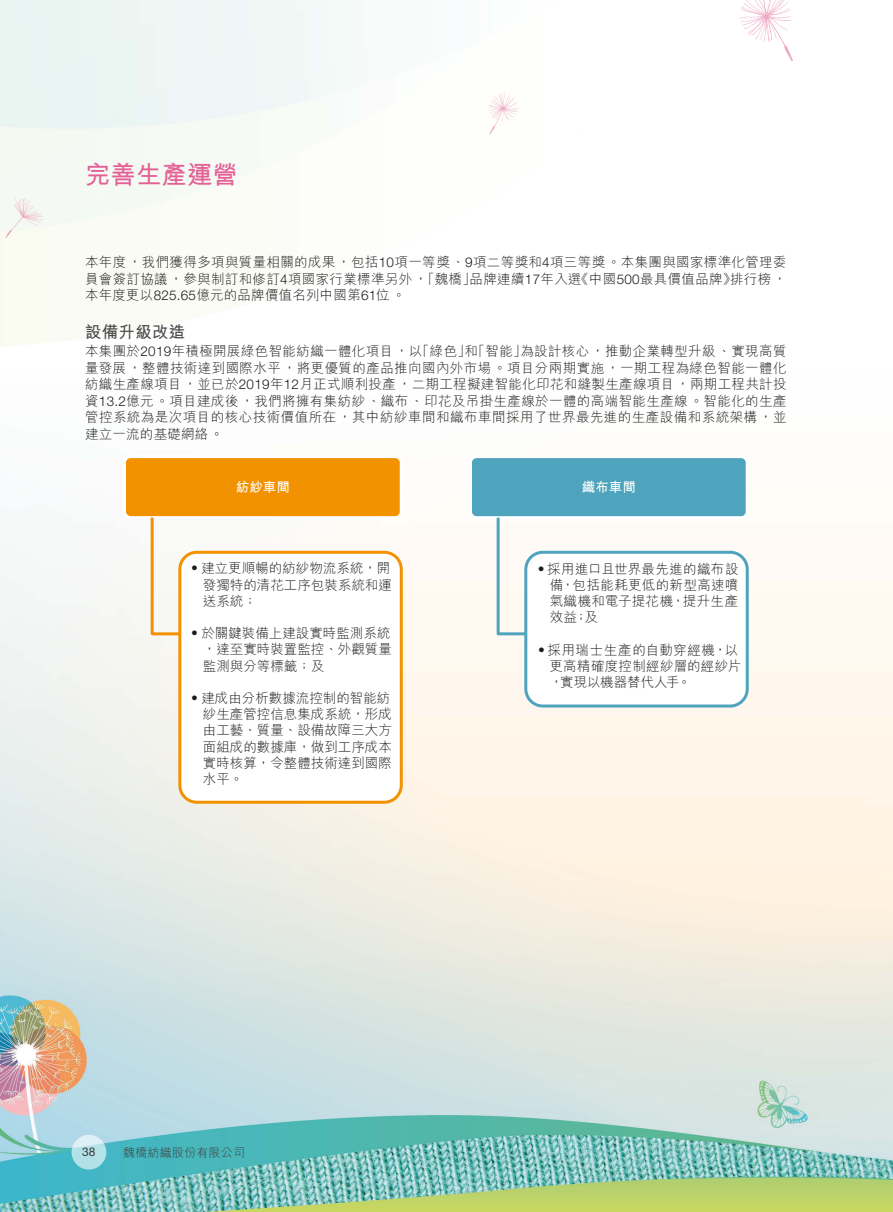
<style>
.page{position:relative;width:893px;height:1212px;background:#fff}
.page>*{position:absolute;margin:0;border:0;box-sizing:border-box;transform-origin:0 0}
.t1{font:700 25.5px "M Hei HK";color:#e46096}
.t2{font:700 16.5px "M Hei HK";letter-spacing:.015em;color:#4a4a49}
.t3{font:300 13.5px/16.5px "M Hei HK";letter-spacing:.025em;color:#1c1c1b;text-align:justify}
.t4{font:13.5px/16.2px "M Hei HK Light E Ten B5 H";color:#1c1c1b;text-align:justify}
.t5{font:13.5px "M Hei HK Bold E Ten B5 H";color:#fff}
.t6{font:300 12px "M Hei HK";letter-spacing:.015em;color:#3c3c3b}
.t7{font:12px "Helvetica Neue LT Std";color:#3c3c3b}
.s1{font-family:"Helvetica Neue LT Std"}
</style>
<div class="page">
<img style="left:0;top:0;width:893px;height:1212px">
<svg style="left:489px;top:93px;width:30px;height:41px"></svg>
<svg style="left:739px;top:0;width:54px;height:62px"></svg>
<svg style="left:6px;top:216px;width:18px;height:20px"></svg>
<svg style="left:14px;top:204px;width:9px;height:12px"></svg>
<svg style="left:23px;top:216px;width:15px;height:9px"></svg>
<svg style="left:23px;top:217px;width:18px;height:6px"></svg>
<svg style="left:15px;top:198px;width:29px;height:23px"></svg>
<svg style="left:5px;top:230px;width:7px;height:8px"></svg>
<svg style="left:72px;top:1135px;width:34px;height:34px"></svg>
<div style="left:526px;top:552px;width:221px;height:154px;background:#fff;border-radius:17px"></div>
<div style="left:524px;top:551px;width:225px;height:156px;border:3px solid #4fa4bd;border-radius:17px"></div>
<div style="left:180px;top:552px;width:221px;height:250px;background:#fff;border-radius:17px"></div>
<div style="left:178px;top:551px;width:225px;height:253px;border:3px solid #f39200;border-radius:17px"></div>
<div style="left:124px;top:457px;width:277px;height:61px;background:#f39200;border-radius:6px"></div>
<div style="left:123px;top:455px;width:280px;height:64px;border:3px solid #fff;border-radius:6px"></div>
<svg style="left:149px;top:515px;width:34px;height:122px"></svg>
<div style="left:470px;top:457px;width:277px;height:61px;background:#4fa4bd;border-radius:6px"></div>
<div style="left:469px;top:455px;width:280px;height:64px;border:3px solid #fff;border-radius:6px"></div>
<svg style="left:495px;top:515px;width:34px;height:122px"></svg>
<h1 class="t1" style="left:85px;top:156px;width:154px">完善生產運營</h1>
<p class="t3" style="left:85px;top:253px;width:703px">本年度，我們獲得多項與質量相關的成果，包括<span class="s1">10</span>項一等獎、<span class="s1">9</span>項二等獎和<span class="s1">4</span>項三等獎。本集團與國家標準化管理委員會簽訂協議，參與制訂和修訂<span class="s1">4</span>項國家行業標準另外，「魏橋」品牌連續<span class="s1">17</span>年入選《中國<span class="s1">500</span>最具價值品牌》排行榜，本年度更以<span class="s1">825.65</span>億元的品牌價值名列中國第<span class="s1">61</span>位。</p>
<p class="t2" style="left:85px;top:320px;width:102px">設備升級改造</p>
<p class="t3" style="left:85px;top:343px;width:703px">本集團於<span class="s1">2019</span>年積極開展綠色智能紡織一體化項目，以「綠色」和「智能」為設計核心，推動企業轉型升級、實現高質量發展，整體技術達到國際水平，將更優質的產品推向國內外市場。項目分兩期實施，一期工程為綠色智能一體化紡織生產線項目，並已於<span class="s1">2019</span>年<span class="s1">12</span>月正式順利投產，二期工程擬建智能化印花和縫製生產線項目，兩期工程共計投資<span class="s1">13.2</span>億元。項目建成後，我們將擁有集紡紗、織布、印花及吊掛生產線於一體的高端智能生產線。智能化的生產管控系統為是次項目的核心技術價值所在，其中紡紗車間和織布車間採用了世界最先進的生產設備和系統架構，並建立一流的基礎網絡。</p>
<p class="t5" style="left:236px;top:477px;width:55px">紡紗車間</p>
<p class="t5" style="left:582px;top:477px;width:55px">織布車間</p>
<p class="t4" style="left:203px;top:560px;width:191px;text-indent:-15px">‧建立更順暢的紡紗物流系統，開發獨特的清花工序包裝系統和運送系統；</p>
<p class="t4" style="left:203px;top:625px;width:191px;text-indent:-15px">‧於關鍵裝備上建設實時監測系統，達至實時裝置監控、外觀質量監測與分等標籤；及</p>
<p class="t4" style="left:203px;top:689px;width:191px;text-indent:-15px">‧建成由分析數據流控制的智能紡紗生產管控信息集成系統，形成由工藝、質量、設備故障三大方面組成的數據庫，做到工序成本實時核算，令整體技術達到國際水平。</p>
<p class="t7" style="left:82px;top:1145px;width:15px">38</p>
<p class="t6" style="left:123px;top:1144px;width:123px">魏橋紡織股份有限公司</p>
<p class="t4" style="left:550px;top:560px;width:190px;text-indent:-15px">‧採用進口且世界最先進的織布設備，包括能耗更低的新型高速噴氣織機和電子提花機，提升生產效益；及</p>
<p class="t4" style="left:550px;top:641px;width:193px;text-align:left;text-indent:-15px">‧採用瑞士生產的自動穿經機，以更高精確度控制經紗層的經紗片，實現以機器替代人手。</p>
</div>
